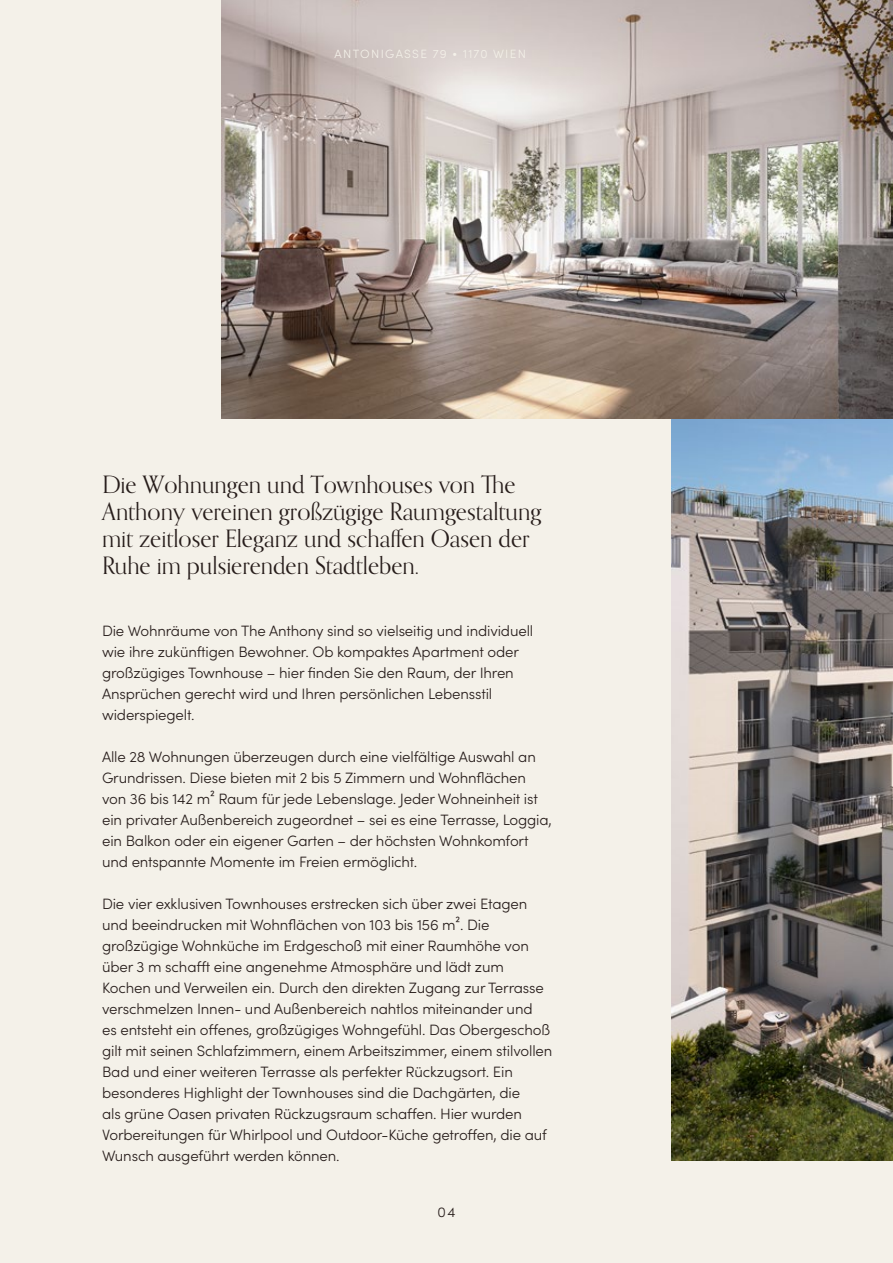
<style>
.page{position:relative;width:893px;height:1263px;background:#f4f1e9}
.page>*{position:absolute;margin:0;border:0;box-sizing:border-box;transform-origin:0 0}
.t1{font:24px/27px "Orpheus Pro";color:#261c1a}
.t2{font:300 15px/21px "Sofia Pro";letter-spacing:-.01em;color:#261c1a}
.t3{font:300 14.25px "Sofia Pro";color:#261c1a}
.t4{font:300 12px "Sofia Pro";letter-spacing:.11em;color:#f4f1e9}
</style>
<div class="page">
<img style="left:672px;top:419px;width:221px;height:742px">
<img style="left:221px;top:0;width:672px;height:419px">
<p class="t4" style="left:335px;top:45px;width:193px">ANTONIGASSE 79 • 1170 WIEN</p>
<h1 class="t1" style="left:102px;top:470px;width:441px">Die Wohnungen und Townhouses von The Anthony vereinen großzügige Raumgestaltung mit zeitloser Eleganz und schaffen Oasen der Ruhe im pulsierenden Stadtleben.</h1>
<p class="t2" style="left:102px;top:619px;width:433px">Die Wohnräume von The Anthony sind so vielseitig und individuell wie ihre zukünftigen Bewohner. Ob kompaktes Apartment oder großzügiges Townhouse – hier finden Sie den Raum, der Ihren Ansprüchen gerecht wird und Ihren persönlichen Lebensstil widerspiegelt.</p>
<p class="t2" style="left:102px;top:745px;width:451px">Alle 28 Wohnungen überzeugen durch eine vielfältige Auswahl an Grundrissen. Diese bieten mit 2 bis 5 Zimmern und Wohnflächen von 36 bis 142 m² Raum für jede Lebenslage. Jeder Wohneinheit ist ein privater Außenbereich zugeordnet – sei es eine Terrasse, Loggia, ein Balkon oder ein eigener Garten – der höchsten Wohnkomfort und entspannte Momente im Freien ermöglicht.</p>
<p class="t2" style="left:102px;top:892px;width:452px">Die vier exklusiven Townhouses erstrecken sich über zwei Etagen und beeindrucken mit Wohnflächen von 103 bis 156 m². Die großzügige Wohnküche im Erdgeschoß mit einer Raumhöhe von über 3 m schafft eine angenehme Atmosphäre und lädt zum Kochen und Verweilen ein. Durch den direkten Zugang zur Terrasse verschmelzen Innen- und Außenbereich nahtlos miteinander und<br>es entsteht ein offenes, großzügiges Wohngefühl. Das Obergeschoß gilt mit seinen Schlafzimmern, einem Arbeitszimmer, einem stilvollen Bad und einer weiteren Terrasse als perfekter Rückzugsort. Ein besonderes Highlight der Townhouses sind die Dachgärten, die<br>als grüne Oasen privaten Rückzugsraum schaffen. Hier wurden Vorbereitungen für Whirlpool und Outdoor-Küche getroffen, die auf Wunsch ausgeführt werden können.</p>
<p class="t3" style="left:438px;top:1202px;width:19px">04</p>
</div>
